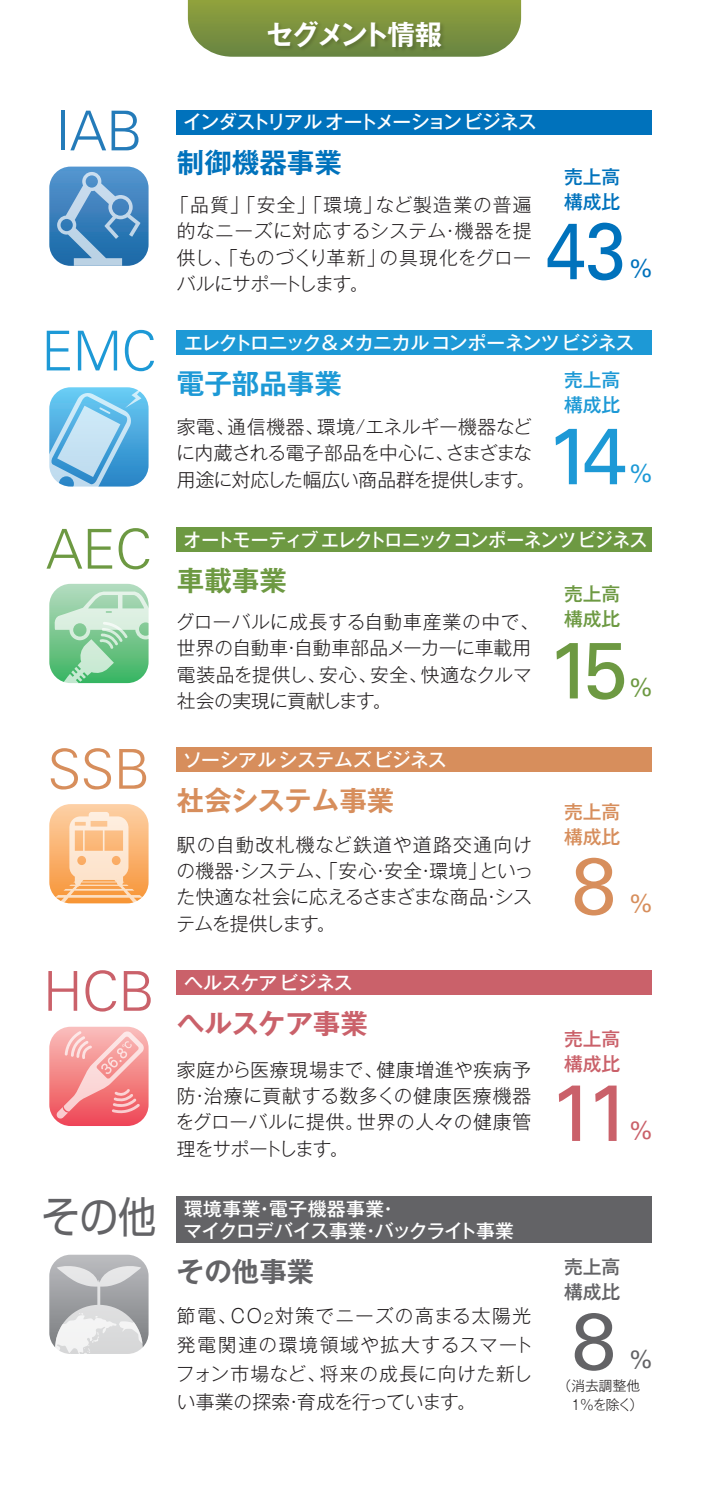
<style>
.page{position:relative;width:709px;height:1489px;background:#fff}
.page>*{position:absolute;margin:0;border:0;box-sizing:border-box;transform-origin:0 0}
.t1{font:80px "Univers";color:#0072bc;scale:.9 1}
.t2{font:80px "Univers";color:#1d99d6}
.t3{font:80px "Univers";color:#6d9942}
.t4{font:80px "Univers";color:#ca616a}
.t5{font:80px "Univers";color:#d78e5c}
.t6{font:80px "Univers";color:#636366}
.t7{font:300 55px "Univers";color:#ca616a}
.t8{font:300 55px "Univers";color:#d78e5c}
.t9{font:300 55px "Univers";color:#6d9942}
.t10{font:300 55px "Univers";color:#1d99d6;scale:.95 1}
.t11{font:300 55px "Univers";color:#247bb9}
.t12{font:42.5px "Shin Go Pro";color:#636366;scale:.9 1}
.t13{font:700 27.5px "Gothic MB101 Pro De";color:#d78e5c}
.t14{font:700 27.5px "Gothic MB101 Pro De";letter-spacing:-.005em;color:#ca616a}
.t15{font:700 27.5px "Gothic MB101 Pro De";letter-spacing:-.085em;color:#fff}
.t16{font:700 27.5px "Gothic MB101 Pro De";color:#0072bc}
.t17{font:700 27.5px "Gothic MB101 Pro De";color:#1d99d6}
.t18{font:700 27.5px "Gothic MB101 Pro De";color:#636366}
.t19{font:700 27.5px "Gothic MB101 Pro De";color:#6d9942}
.t20{font:25px "Univers";color:#0072bc}
.t21{font:25px "Univers";color:#1d99d6}
.t22{font:25px "Univers";color:#6d9942}
.t23{font:25px "Univers";color:#d78e5c}
.t24{font:25px "Univers";color:#ca616a}
.t25{font:25px "Univers";color:#636366}
.t26{font:300 18.75px/26.2px "Gothic MB101 Pro";color:#231f20;text-align:justify}
.t27{font:500 18.75px "Gothic MB101 Pro";letter-spacing:-.025em;color:#fff}
.t28{font:500 18.75px/21.2px "Gothic MB101 Pro";letter-spacing:.005em;color:#fff}
.t29{font:500 18.75px "Gothic MB101 Pro";letter-spacing:-.025em;color:#fff;scale:.95 1}
.t30{font:500 18.75px "Gothic MB101 Pro";letter-spacing:-.06em;color:#fff}
.t31{font:500 18.75px "Gothic MB101 Pro";letter-spacing:-.005em;color:#fff}
.t32{font:500 18.75px/25px "Gothic MB101 Pro";color:#1d99d6}
.t33{font:500 18.75px/25px "Gothic MB101 Pro";color:#6d9942}
.t34{font:500 18.75px/25px "Gothic MB101 Pro";color:#d78e5c}
.t35{font:500 18.75px/25px "Gothic MB101 Pro";color:#ca616a}
.t36{font:500 18.75px/25px "Gothic MB101 Pro";color:#636366}
.t37{font:500 18.75px/25px "Gothic MB101 Pro";color:#0072bc}
.t38{font:300 13.75px/18.8px "Gothic MB101 Pro";color:#231f20;text-align:right}
.s1{font-size:14px}
</style>
<div class="page">
<div style="left:177px;top:110px;width:475px;height:24px;background:#0072bc"></div>
<div style="left:177px;top:330px;width:475px;height:25px;background:#1d99d6"></div>
<div style="left:177px;top:527px;width:475px;height:24px;background:#6d9942"></div>
<div style="left:177px;top:747px;width:475px;height:25px;background:#d78e5c"></div>
<div style="left:177px;top:969px;width:475px;height:25px;background:#ca616a"></div>
<div style="left:177px;top:1196px;width:475px;height:46px;background:#636366"></div>
<svg style="left:49px;top:167px;width:100px;height:99px"></svg>
<svg style="left:49px;top:387px;width:100px;height:100px"></svg>
<svg style="left:49px;top:584px;width:100px;height:100px"></svg>
<svg style="left:49px;top:1254px;width:100px;height:100px"></svg>
<svg style="left:49px;top:1026px;width:100px;height:99px"></svg>
<svg style="left:49px;top:804px;width:100px;height:100px"></svg>
<svg style="left:188px;top:0;width:333px;height:57px"></svg>
<img style="left:264px;top:19px;width:185px;height:38px">
<h3 class="t15" style="left:266px;top:12px;width:178px">セグメント情報</h3>
<h2 class="t11" style="left:55px;top:98px;width:89px">IAB</h2>
<h2 class="t10" style="left:41px;top:318px;width:123px">EMC</h2>
<h2 class="t9" style="left:46px;top:516px;width:107px">AEC</h2>
<h2 class="t8" style="left:48px;top:736px;width:104px">SSB</h2>
<h2 class="t7" style="left:43px;top:958px;width:113px">HCB</h2>
<h3 class="t12" style="left:41px;top:1181px;width:129px">その他</h3>
<p class="t30" style="left:184px;top:107px;width:354px">インダストリアルオートメーションビジネス</p>
<h3 class="t16" style="left:177px;top:140px;width:166px">制御機器事業</h3>
<p class="t26" style="left:177px;top:189px;width:356px;text-indent:-7px">「品質」「安全」「環境」など製造業の普遍的なニーズに対応するシステム・機器を提供し、「ものづくり革新」の具現化をグローバルにサポートします。</p>
<p class="t37" style="left:564px;top:162px;width:58px">売上高構成比</p>
<h1 class="t1" style="left:545px;top:204px;width:90px">43</h1>
<h3 class="t20" style="left:630px;top:254px;width:24px">%</h3>
<p class="t27" style="left:184px;top:327px;width:452px">エレクトロニック＆メカニカルコンポーネンツビジネス</p>
<h3 class="t17" style="left:177px;top:361px;width:166px">電子部品事業</h3>
<p class="t26" style="left:176px;top:411px;width:361px;text-align:left">家電、通信機器、環境/エネルギー機器などに内蔵される電子部品を中心に、さまざまな用途に対応した幅広い商品群を提供します。</p>
<p class="t32" style="left:564px;top:365px;width:58px">売上高構成比</p>
<h1 class="t2" style="left:545px;top:409px;width:82px">14</h1>
<h3 class="t21" style="left:630px;top:458px;width:24px">%</h3>
<p class="t29" style="left:183px;top:524px;width:489px">オートモーティブエレクトロニックコンポーネンツビジネス</p>
<h3 class="t19" style="left:177px;top:557px;width:111px">車載事業</h3>
<p class="t26" style="left:176px;top:606px;width:365px;text-align:left">グローバルに成長する自動車産業の中で、世界の自動車・自動車部品メーカーに車載用電装品を提供し、安心、安全、快適なクルマ社会の実現に貢献します。</p>
<p class="t31" style="left:183px;top:744px;width:265px">ソーシアルシステムズビジネス</p>
<h3 class="t13" style="left:177px;top:777px;width:219px">社会システム事業</h3>
<p class="t26" style="left:176px;top:829px;width:358px">駅の自動改札機など鉄道や道路交通向けの機器・システム、「安心・安全・環境」といった快適な社会に応えるさまざまな商品・システムを提供します。</p>
<p class="t27" style="left:184px;top:967px;width:170px">ヘルスケアビジネス</p>
<h3 class="t14" style="left:177px;top:1000px;width:192px">ヘルスケア事業</h3>
<p class="t26" style="left:175px;top:1053px;width:357px">家庭から医療現場まで、健康増進や疾病予防・治療に貢献する数多くの健康医療機器をグローバルに提供。世界の人々の健康管理をサポートします。</p>
<p class="t28" style="left:183px;top:1196px;width:332px">環境事業・電子機器事業・<br>マイクロデバイス事業・バックライト事業</p>
<h3 class="t18" style="left:177px;top:1248px;width:139px">その他事業</h3>
<p class="t26" style="left:176px;top:1298px;width:359px;line-height:28.8px">節電、CO<span class="s1">2</span>対策でニーズの高まる太陽光発電関連の環境領域や拡大するスマートフォン市場など、将来の成長に向けた新しい事業の探索・育成を行っています。</p>
<p class="t33" style="left:564px;top:578px;width:58px">売上高構成比</p>
<h1 class="t3" style="left:546px;top:623px;width:82px">15</h1>
<h3 class="t22" style="left:630px;top:673px;width:24px">%</h3>
<p class="t34" style="left:564px;top:797px;width:58px">売上高構成比</p>
<h1 class="t5" style="left:571px;top:839px;width:46px">8</h1>
<h3 class="t23" style="left:630px;top:888px;width:24px">%</h3>
<p class="t35" style="left:564px;top:1023px;width:58px">売上高構成比</p>
<h1 class="t4" style="left:549px;top:1065px;width:82px">11</h1>
<h3 class="t24" style="left:630px;top:1115px;width:24px">%</h3>
<p class="t36" style="left:564px;top:1251px;width:58px">売上高構成比</p>
<h1 class="t6" style="left:571px;top:1294px;width:46px">8</h1>
<h3 class="t25" style="left:630px;top:1343px;width:24px">%</h3>
<p class="t38" style="left:557px;top:1374px;width:87px">（消去調整他<br>1％を除く）</p>
</div>
